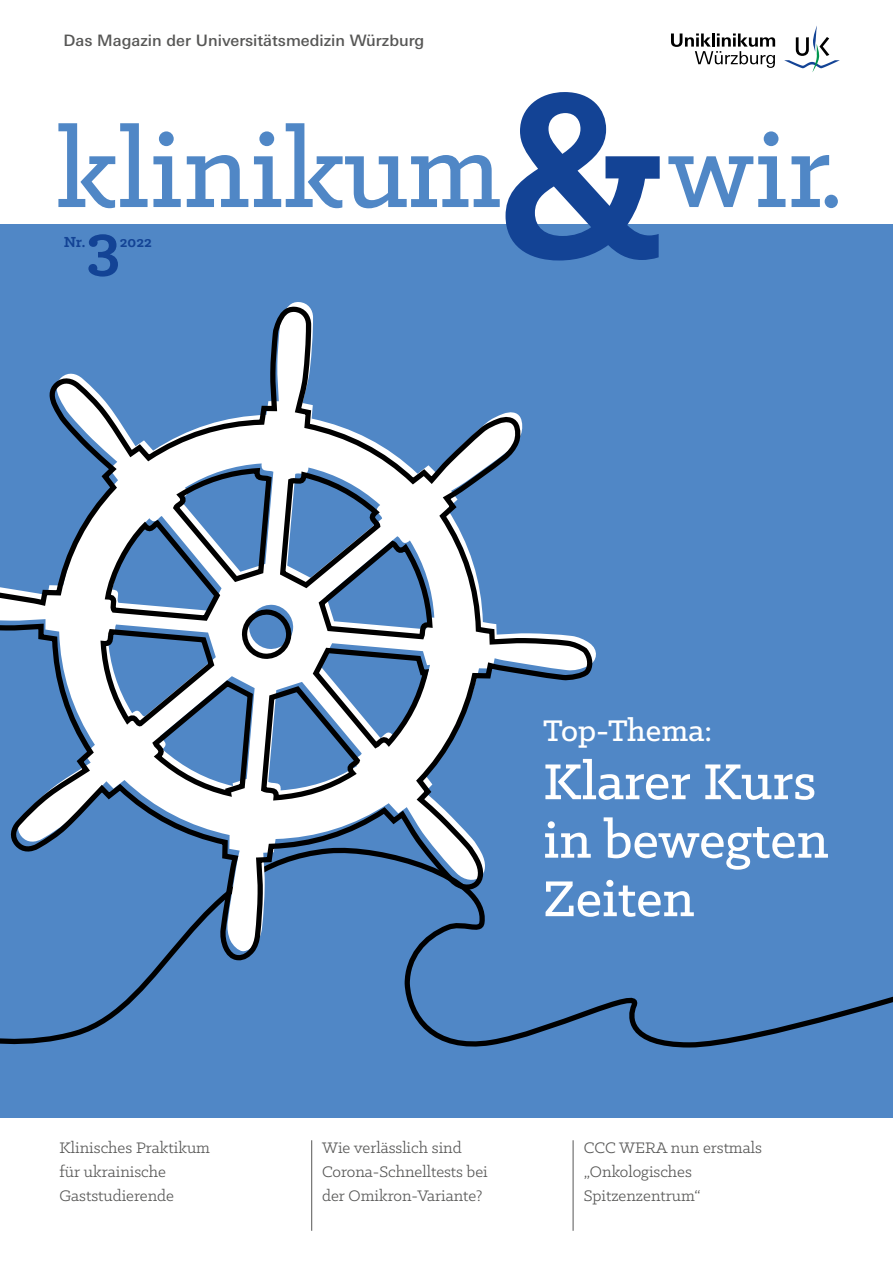
<style>
.page{position:relative;width:893px;height:1263px;background:#fff}
.page>*{position:absolute;margin:0;border:0;box-sizing:border-box;transform-origin:0 0}
.t1{font:700 266.55px "Klinic Slab";color:#134395}
.t2{font:500 118.5px "Klinic Slab";color:#5087c6}
.t3{font:700 67.5px "Klinic Slab";color:#134395}
.t4{font:500 57px/58.5px "Klinic Slab";color:#fff}
.t5{font:500 33.75px "Klinic Slab";color:#fff}
.t6{font:17.25px/24px "Klinic Slab";color:#575756}
.t7{font:700 16.5px "Klinic Slab";color:#134395}
.t8{font:500 15.75px "Univers Next Pro";color:#575756}
</style>
<div class="page">
<div style="left:0;top:225px;width:893px;height:892px;background:#5087c6"></div>
<svg style="left:671px;top:33px;width:104px;height:35px"></svg>
<svg style="left:784px;top:26px;width:56px;height:46px"></svg>
<hr style="left:311px;top:1140px;width:1px;height:91px;background:#575756">
<hr style="left:573px;top:1140px;width:1px;height:91px;background:#575756">
<svg style="left:0;top:962px;width:893px;height:86px"></svg>
<svg style="left:0;top:305px;width:591px;height:657px"></svg>
<p class="t8" style="left:64px;top:31px;width:362px">Das Magazin der Universitätsmedizin Würzburg</p>
<h1 class="t1" style="left:496px;top:0;width:175px">&amp;</h1>
<h2 class="t2" style="left:56px;top:94px;width:789px">klinikum wir.</h2>
<h3 class="t3" style="left:86px;top:202px;width:35px">3</h3>
<p class="t7" style="left:64px;top:231px;width:90px">Nr. 2022</p>
<h3 class="t5" style="left:543px;top:708px;width:170px">Top-Thema:</h3>
<h3 class="t4" style="left:543px;top:751px;width:287px">Klarer Kurs in bewegten<br>Zeiten</h3>
<p class="t6" style="left:60px;top:1135px;width:152px">Klinisches Praktikum für ukrainische<br>Gaststudierende</p>
<p class="t6" style="left:584px;top:1135px;width:180px">CCC WERA nun erstmals „Onkologisches<br>Spitzenzentrum“</p>
<p class="t6" style="left:322px;top:1135px;width:167px">Wie verlässlich sind<br>Corona-Schnelltests bei der Omikron-Variante?</p>
</div>
